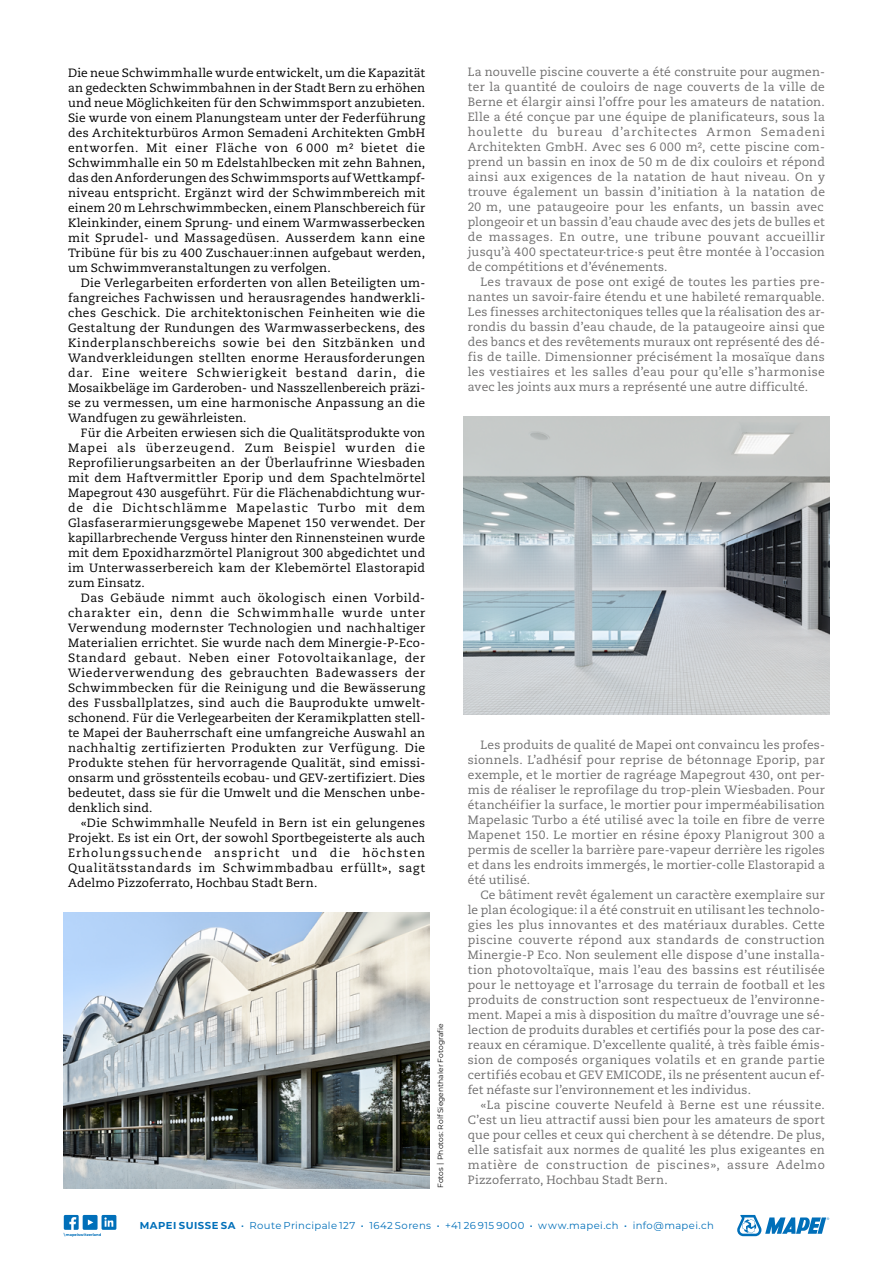
<style>
.page{position:relative;width:893px;height:1263px;background:#fff}
.page>*{position:absolute;margin:0;border:0;box-sizing:border-box;transform-origin:0 0}
.t1{font:12px/15px "Caecilia LT Std";letter-spacing:.01em;color:#706f6f;text-align:justify}
.t2{font:12px/15px "Caecilia LT Std";letter-spacing:.02em;color:#000;text-align:justify}
.t3{font:10.05px "Montserrat";letter-spacing:.035em;color:#006fb9}
.t4{font:7.5px "Montserrat";letter-spacing:.01em;color:#000}
.t5{font:700 3.75px "Montserrat";letter-spacing:.01em;color:#006fb9}
.s1{font-weight:700}
.s2{font-weight:600}
</style>
<div class="page">
<svg style="left:737px;top:1215px;width:92px;height:21px"></svg>
<svg style="left:64px;top:1215px;width:52px;height:15px"></svg>
<img style="left:463px;top:417px;width:366px;height:297px">
<img style="left:64px;top:913px;width:365px;height:275px">
<p class="t2" style="left:68px;top:66px;width:359px">Die neue Schwimmhalle wurde entwickelt, um die Kapazität an gedeckten Schwimmbahnen in der Stadt Bern zu erhöhen und neue Möglichkeiten für den Schwimmsport anzubieten.<br>Sie wurde von einem Planungsteam unter der Federführung des Architekturbüros Armon Semadeni Architekten GmbH entworfen. Mit einer Fläche von 6 000 m² bietet die Schwimmhalle ein 50 m Edelstahlbecken mit zehn Bahnen, das den Anforderungen des Schwimmsports auf Wettkampf&shy;niveau entspricht. Ergänzt wird der Schwimmbereich mit einem 20 m Lehrschwimmbecken, einem Planschbereich für Kleinkinder, einem Sprung- und einem Warmwasserbecken mit Sprudel- und Massagedüsen. Ausserdem kann eine Tribüne für bis zu 400 Zuschauer:innen aufgebaut werden, um Schwimmveranstaltungen zu verfolgen.</p>
<p class="t2" style="left:68px;top:276px;width:359px;text-indent:13px">Die Verlegarbeiten erforderten von allen Beteiligten um&shy;fangreiches Fachwissen und herausragendes handwerkli&shy;ches Geschick. Die architektonischen Feinheiten wie die Gestaltung der Rundungen des Warmwasserbeckens, des Kinderplanschbereichs sowie bei den Sitzbänken und Wandverkleidungen stellten enorme Herausforderungen dar. Eine weitere Schwierigkeit bestand darin, die Mosaikbeläge im Garderoben- und Nasszellenbereich präzi&shy;se zu vermessen, um eine harmonische Anpassung an die Wandfugen zu gewährleisten.</p>
<p class="t2" style="left:68px;top:426px;width:359px;text-indent:13px">Für die Arbeiten erwiesen sich die Qualitätsprodukte von Mapei als überzeugend. Zum Beispiel wurden die Reprofilierungsarbeiten an der Überlaufrinne Wiesbaden mit dem Haftvermittler Eporip und dem Spachtelmörtel Mapegrout 430 ausgeführt. Für die Flächenabdichtung wur&shy;de die Dichtschlämme Mapelastic Turbo mit dem Glasfaserarmierungsgewebe Mapenet 150 verwendet. Der kapillarbrechende Verguss hinter den Rinnensteinen wurde mit dem Epoxidharzmörtel Planigrout 300 abgedichtet und im Unterwasserbereich kam der Klebemörtel Elastorapid zum Einsatz.</p>
<p class="t2" style="left:68px;top:591px;width:359px;text-indent:13px">Das Gebäude nimmt auch ökologisch einen Vorbild&shy;charakter ein, denn die Schwimmhalle wurde unter Verwendung modernster Technologien und nachhaltiger Materialien errichtet. Sie wurde nach dem Minergie-P-Eco-Standard gebaut. Neben einer Fotovoltaikanlage, der Wiederverwendung des gebrauchten Badewassers der Schwimmbecken für die Reinigung und die Bewässerung des Fussballplatzes, sind auch die Bauprodukte umwelt&shy;schonend. Für die Verlegearbeiten der Keramikplatten stell&shy;te Mapei der Bauherrschaft eine umfangreiche Auswahl an nachhaltig zertifizierten Produkten zur Verfügung. Die Produkte stehen für hervorragende Qualität, sind emissi&shy;onsarm und grösstenteils ecobau- und GEV-zertifiziert. Dies bedeutet, dass sie für die Umwelt und die Menschen unbe&shy;denklich sind.</p>
<p class="t2" style="left:68px;top:816px;width:359px;text-indent:13px">«Die Schwimmhalle Neufeld in Bern ist ein gelungenes Projekt. Es ist ein Ort, der sowohl Sportbegeisterte als auch Erholungssuchende anspricht und die höchsten Qualitätsstandards im Schwimmbadbau erfüllt», sagt Adelmo Pizzoferrato, Hochbau Stadt Bern.</p>
<p class="t4" style="left:435px;top:1188px;width:166px;rotate:-90deg">Fotos | Photos: Rolf Siegenthaler Fotografie</p>
<p class="t1" style="left:468px;top:65px;width:359px">La nouvelle piscine couverte a été construite pour augmen&shy;ter la quantité de couloirs de nage couverts de la ville de Berne et élargir ainsi l’offre pour les amateurs de natation.<br>Elle a été conçue par une équipe de planificateurs, sous la houlette du bureau d’architectes Armon Semadeni Architekten GmbH. Avec ses 6 000 m², cette piscine com&shy;prend un bassin en inox de 50 m de dix couloirs et répond ainsi aux exigences de la natation de haut niveau. On y trouve également un bassin d’initiation à la natation de 20 m, une pataugeoire pour les enfants, un bassin avec plongeoir et un bassin d’eau chaude avec des jets de bulles et de massages. En outre, une tribune pouvant accueillir jusqu’à 400 spectateur·trice·s peut être montée à l’occasion de compétitions et d’événements.</p>
<p class="t1" style="left:468px;top:275px;width:359px;text-indent:13px">Les travaux de pose ont exigé de toutes les parties pre&shy;nantes un savoir-faire étendu et une habileté remarquable.<br>Les finesses architectoniques telles que la réalisation des ar&shy;rondis du bassin d’eau chaude, de la pataugeoire ainsi que des bancs et des revêtements muraux ont représenté des dé&shy;fis de taille. Dimensionner précisément la mosaïque dans les vestiaires et les salles d’eau pour qu’elle s’harmonise avec les joints aux murs a représenté une autre difficulté.</p>
<p class="t1" style="left:468px;top:737px;width:359px;text-indent:13px">Les produits de qualité de Mapei ont convaincu les profes&shy;sionnels. L’adhésif pour reprise de bétonnage Eporip, par exemple, et le mortier de ragréage Mapegrout 430, ont per&shy;mis de réaliser le reprofilage du trop-plein Wiesbaden. Pour étanchéifier la surface, le mortier pour imperméabilisation Mapelasic Turbo a été utilisé avec la toile en fibre de verre Mapenet 150. Le mortier en résine époxy Planigrout 300 a permis de sceller la barrière pare-vapeur derrière les rigoles et dans les endroits immergés, le mortier-colle Elastorapid a été utilisé.</p>
<p class="t1" style="left:468px;top:887px;width:359px;text-indent:13px">Ce bâtiment revêt également un caractère exemplaire sur le plan écologique: il a été construit en utilisant les technolo&shy;gies les plus innovantes et des matériaux durables. Cette piscine couverte répond aux standards de construction Minergie-P Eco. Non seulement elle dispose d’une installa&shy;tion photovoltaïque, mais l’eau des bassins est réutilisée pour le nettoyage et l’arrosage du terrain de football et les produits de construction sont respectueux de l’environne&shy;ment. Mapei a mis à disposition du maître d’ouvrage une sé&shy;lection de produits durables et certifiés pour la pose des car&shy;reaux en céramique. D’excellente qualité, à très faible émis&shy;sion de composés organiques volatils et en grande partie certifiés ecobau et GEV EMICODE, ils ne présentent aucun ef&shy;fet néfaste sur l’environnement et les individus.</p>
<p class="t1" style="left:468px;top:1097px;width:359px;text-indent:13px">«La piscine couverte Neufeld à Berne est une réussite.<br>C’est un lieu attractif aussi bien pour les amateurs de sport que pour celles et ceux qui cherchent à se détendre. De plus, elle satisfait aux normes de qualité les plus exigeantes en matière de construction de piscines», assure Adelmo Pizzoferrato, Hochbau Stadt Bern.</p>
<p class="t5" style="left:64px;top:1232px;width:39px">\ mapeiswitzerland</p>
<p class="t3" style="left:140px;top:1218px;width:576px"><span class="s1">MAPEI SUISSE SA</span> <span class="s2">·</span> Route Principale 127 <span class="s2">·</span> 1642 Sorens <span class="s2">·</span> +41 26 915 9000 <span class="s2">·</span> www.mapei.ch <span class="s2">·</span> info@mapei.ch</p>
</div>
